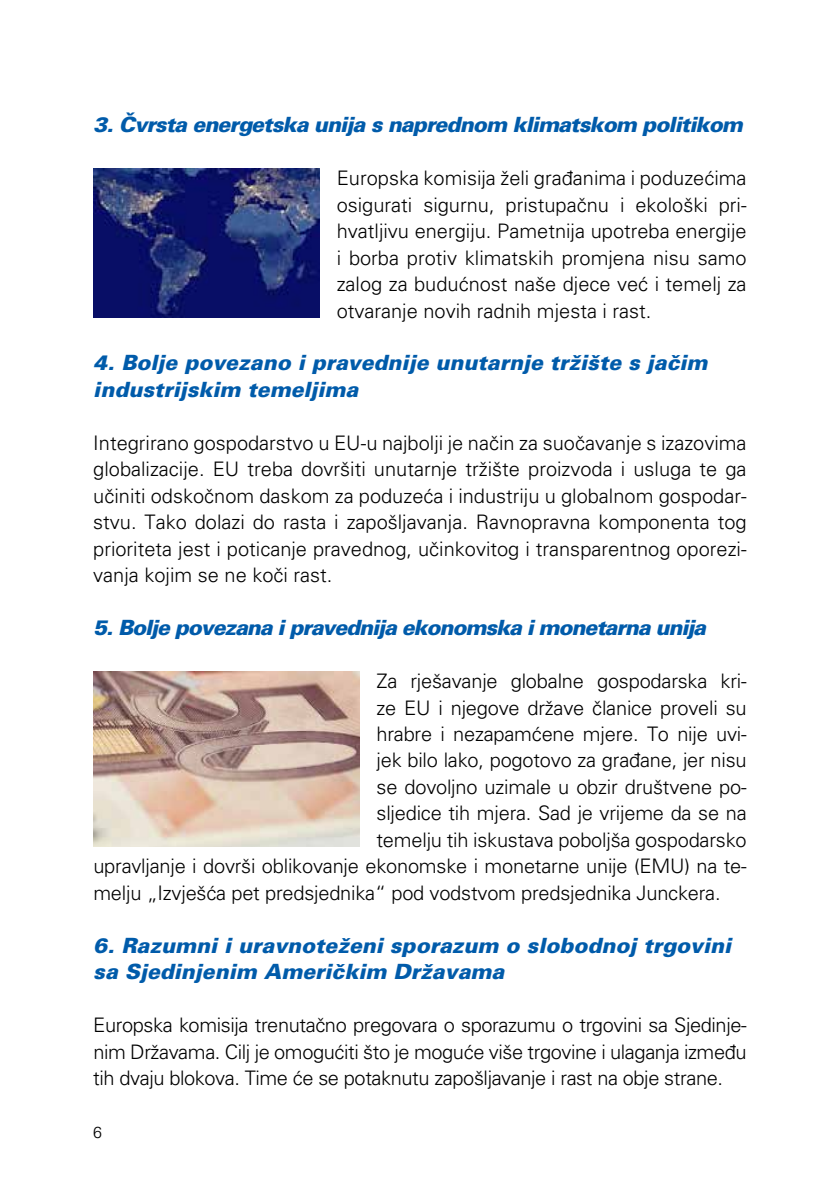
<style>
.page{position:relative;width:840px;height:1191px;background:#fff}
.page>*{position:absolute;margin:0;border:0;box-sizing:border-box;transform-origin:0 0}
.t1{font:italic 900 21px/26.4px "Univers";color:#005baa}
.t2{font:italic 900 21px "Univers";letter-spacing:-.04em;color:#005baa}
.t3{font:italic 900 21px "Univers";letter-spacing:-.05em;color:#005baa}
.t4{font:300 20px/26.4px "Univers";letter-spacing:-.01em;color:#000;text-align:justify}
.t5{font:300 16px "Univers";color:#000}
</style>
<div class="page">
<img style="left:93px;top:671px;width:266px;height:175px">
<img style="left:93px;top:168px;width:226px;height:149px">
<p class="t2" style="left:93px;top:112px;width:650px">3. Čvrsta energetska unija s naprednom klimatskom politikom</p>
<p class="t4" style="left:336px;top:164px;width:411px">Europska komisija želi građanima i poduzećima osigurati sigurnu, pristupačnu i ekološki pri&shy;hvatljivu energiju. Pametnija upotreba energije i borba protiv klimatskih promjena nisu samo zalog za budućnost naše djece već i temelj za otvaranje novih radnih mjesta i rast.</p>
<p class="t1" style="left:93px;top:349px;width:615px">4. Bolje povezano i pravednije unutarnje tržište s jačim industrijskim temeljima</p>
<p class="t4" style="left:93px;top:429px;width:654px">Integrirano gospodarstvo u EU-u najbolji je način za suočavanje s izazovima globalizacije. EU treba dovršiti unutarnje tržište proizvoda i usluga te ga učiniti odskočnom daskom za poduzeća i industriju u globalnom gospodar&shy;stvu. Tako dolazi do rasta i zapošljavanja. Ravnopravna komponenta tog prioriteta jest i poticanje pravednog, učinkovitog i transparentnog oporezi&shy;vanja kojim se ne koči rast.</p>
<p class="t3" style="left:93px;top:614px;width:614px">5. Bolje povezana i pravednija ekonomska i monetarna unija</p>
<p class="t4" style="left:376px;top:667px;width:371px">Za rješavanje globalne gospodarska kri-</p>
<p class="t4" style="left:376px;top:693px;width:371px">ze EU i njegove države članice proveli su</p>
<p class="t4" style="left:376px;top:720px;width:371px">hrabre i nezapamćene mjere. To nije uvi-</p>
<p class="t4" style="left:376px;top:746px;width:371px">jek bilo lako, pogotovo za građane, jer nisu</p>
<p class="t4" style="left:376px;top:773px;width:371px">se dovoljno uzimale u obzir društvene po-</p>
<p class="t4" style="left:376px;top:799px;width:371px">sljedice tih mjera. Sad je vrijeme da se na</p>
<p class="t4" style="left:376px;top:826px;width:371px">temelju tih iskustava poboljša gospodarsko</p>
<p class="t4" style="left:93px;top:852px;width:654px">upravljanje i dovrši oblikovanje ekonomske i monetarne unije (EMU) na te-</p>
<p class="t4" style="left:93px;top:879px;width:628px">melju „Izvješća pet predsjednika“ pod vodstvom predsjednika Junckera.</p>
<p class="t1" style="left:93px;top:931px;width:639px">6. Razumni i uravnoteženi sporazum o slobodnoj trgovini sa Sjedinjenim Američkim Državama</p>
<p class="t4" style="left:93px;top:1011px;width:654px">Europska komisija trenutačno pregovara o sporazumu o trgovini sa Sjedinje&shy;nim Državama. Cilj je omogućiti što je moguće više trgovine i ulaganja između tih dvaju blokova. Time će se potaknutu zapošljavanje i rast na obje strane.</p>
<p class="t5" style="left:93px;top:1122px;width:10px">6</p>
</div>
